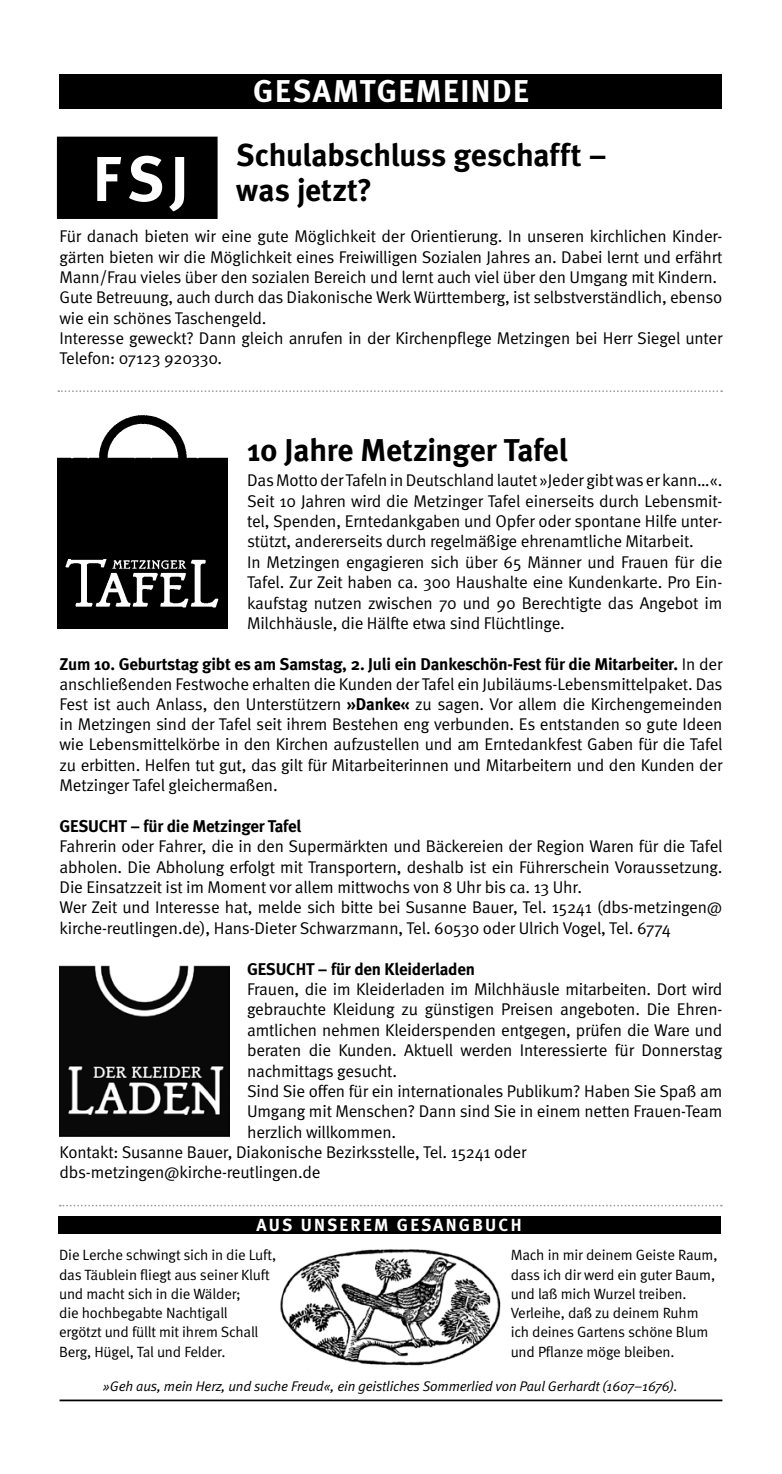
<style>
.page{position:relative;width:782px;height:1474px;background:#fff}
.page>*{position:absolute;margin:0;border:0;box-sizing:border-box;transform-origin:0 0}
.t1{font:700 63.35px "Meta";color:#fff}
.t2{font:700 31.5px/35px "Meta";letter-spacing:-.005em;color:#000}
.t3{font:700 31.5px "Meta";letter-spacing:.05em;color:#fff}
.t4{font:17.5px "Meta Bold LF";letter-spacing:.13em;color:#fff}
.t5{font:16.97px/20.3px "Meta Normal";letter-spacing:-.01em;color:#000}
.t6{font:700 16.97px "Meta";letter-spacing:-.01em;color:#000}
.t7{font:14.88px/19.2px "Meta Normal";letter-spacing:-.01em;color:#000}
.t8{font:italic 14px "Meta Normal";letter-spacing:-.01em;color:#000}
.s1{font-family:"Meta Normal";font-weight:400}
.s2{font-family:"Meta";font-weight:700}
</style>
<div class="page">
<div style="left:60px;top:74px;width:662px;height:35px;background:#000"></div>
<hr style="left:60px;top:1399px;width:662px;height:2px;background:#000">
<svg style="left:60px;top:1204px;width:661px;height:2px"></svg>
<svg style="left:58px;top:390px;width:663px;height:2px"></svg>
<img style="left:280px;top:1249px;width:221px;height:117px">
<div style="left:58px;top:1215px;width:662px;height:18px;background:#000"></div>
<div style="left:57px;top:137px;width:160px;height:82px;background:#000"></div>
<img style="left:57px;top:415px;width:170px;height:213px">
<img style="left:60px;top:965px;width:170px;height:171px">
<h2 class="t3" style="left:253px;top:73px;width:277px">GESAMTGEMEINDE</h2>
<h2 class="t2" style="left:236px;top:138px;width:371px">Schulabschluss geschafft – was jetzt?</h2>
<p class="t5" style="left:60px;top:226px;width:664px">Für danach bieten wir eine gute Möglichkeit der Orientierung. In unseren kirchlichen Kinder&shy;gärten bieten wir die Möglichkeit eines Freiwilligen Sozialen Jahres an. Dabei lernt und erfährt Mann/Frau vieles über den sozialen Bereich und lernt auch viel über den Umgang mit Kindern.<br>Gute Betreuung, auch durch das Diakonische Werk Württemberg, ist selbstverständlich, ebenso wie ein schönes Taschengeld.<br>Interesse geweckt? Dann gleich anrufen in der Kirchenpflege Metzingen bei Herr Siegel unter Telefon: 07123 920330.</p>
<h1 class="t1" style="left:93px;top:141px;width:97px">FSJ</h1>
<h2 class="t2" style="left:247px;top:432px;width:322px">10 Jahre Metzinger Tafel</h2>
<p class="t5" style="left:247px;top:470px;width:476px">Das Motto der Tafeln in Deutschland lautet »Jeder gibt was er kann…«.<br>Seit 10 Jahren wird die Metzinger Tafel einerseits durch Lebensmit&shy;tel, Spenden, Erntedankgaben und Opfer oder spontane Hilfe unter&shy;stützt, andererseits durch regelmäßige ehrenamtliche Mitarbeit.<br>In Metzingen engagieren sich über 65 Männer und Frauen für die Tafel. Zur Zeit haben ca. 300 Haushalte eine Kundenkarte. Pro Ein&shy;kaufstag nutzen zwischen 70 und 90 Berechtigte das Angebot im Milchhäusle, die Hälfte etwa sind Flüchtlinge.</p>
<p class="t6" style="left:60px;top:653px;width:664px">Zum 10. Geburtstag gibt es am Samstag, 2. Juli ein Dankeschön-Fest für die Mitarbeiter. <span class="s1">In der</span></p>
<p class="t5" style="left:60px;top:673px;width:664px;text-align:justify">anschließenden Festwoche erhalten die Kunden der Tafel ein Jubiläums-Lebensmittelpaket. Das Fest ist auch Anlass, den Unterstützern <span class="s2">»Danke«</span> zu sagen. Vor allem die Kirchengemeinden in Metzingen sind der Tafel seit ihrem Bestehen eng verbunden. Es entstanden so gute Ideen wie Lebensmittelkörbe in den Kirchen aufzustellen und am Erntedankfest Gaben für die Tafel zu erbitten. Helfen tut gut, das gilt für Mitarbeiterinnen und Mitarbeitern und den Kunden der Metzinger Tafel gleichermaßen.</p>
<p class="t6" style="left:60px;top:816px;width:243px">GESUCHT – für die Metzinger Tafel</p>
<p class="t5" style="left:60px;top:836px;width:664px">Fahrerin oder Fahrer, die in den Supermärkten und Bäckereien der Region Waren für die Tafel abholen. Die Abholung erfolgt mit Transportern, deshalb ist ein Führerschein Voraussetzung.<br>Die Einsatzzeit ist im Moment vor allem mittwochs von 8 Uhr bis ca. 13 Uhr.<br>Wer Zeit und Interesse hat, melde sich bitte bei Susanne Bauer, Tel. 15241 (dbs-metzingen@ kirche-reutlingen.de), Hans-Dieter Schwarzmann, Tel. 60530 oder Ulrich Vogel, Tel. 6774</p>
<p class="t6" style="left:247px;top:958px;width:229px">GESUCHT – für den Kleiderladen</p>
<p class="t5" style="left:247px;top:978px;width:476px">Frauen, die im Kleiderladen im Milchhäusle mitarbeiten. Dort wird</p>
<p class="t5" style="left:247px;top:999px;width:476px">gebrauchte Kleidung zu günstigen Preisen angeboten. Die Ehren-</p>
<p class="t5" style="left:247px;top:1019px;width:476px">amtlichen nehmen Kleiderspenden entgegen, prüfen die Ware und</p>
<p class="t5" style="left:247px;top:1039px;width:476px">beraten die Kunden. Aktuell werden Interessierte für Donnerstag</p>
<p class="t5" style="left:247px;top:1060px;width:151px">nachmittags gesucht.</p>
<p class="t5" style="left:247px;top:1080px;width:476px">Sind Sie offen für ein internationales Publikum? Haben Sie Spaß am</p>
<p class="t5" style="left:247px;top:1101px;width:476px">Umgang mit Menschen? Dann sind Sie in einem netten Frauen-Team</p>
<p class="t5" style="left:247px;top:1121px;width:150px">herzlich willkommen.</p>
<p class="t5" style="left:60px;top:1141px;width:468px">Kontakt: Susanne Bauer, Diakonische Bezirksstelle, Tel. 15241 oder</p>
<p class="t5" style="left:60px;top:1162px;width:262px">dbs-metzingen@kirche-reutlingen.de</p>
<p class="t4" style="left:256px;top:1214px;width:266px">AUS UNSEREM GESANGBUCH</p>
<p class="t7" style="left:510px;top:1245px;width:208px">Mach in mir deinem Geiste Raum, dass ich dir werd ein guter Baum, und laß mich Wurzel treiben.<br>Verleihe, daß zu deinem Ruhm ich deines Gartens schöne Blum und Pflanze möge bleiben.</p>
<p class="t7" style="left:59px;top:1245px;width:218px">Die Lerche schwingt sich in die Luft, das Täublein fliegt aus seiner Kluft und macht sich in die Wälder;<br>die hochbegabte Nachtigall<br>ergötzt und füllt mit ihrem Schall<br>Berg, Hügel, Tal und Felder.</p>
<p class="t8" style="left:103px;top:1377px;width:576px">»Geh aus, mein Herz, und suche Freud«, ein geistliches Sommerlied von Paul Gerhardt (1607–1676).</p>
</div>
